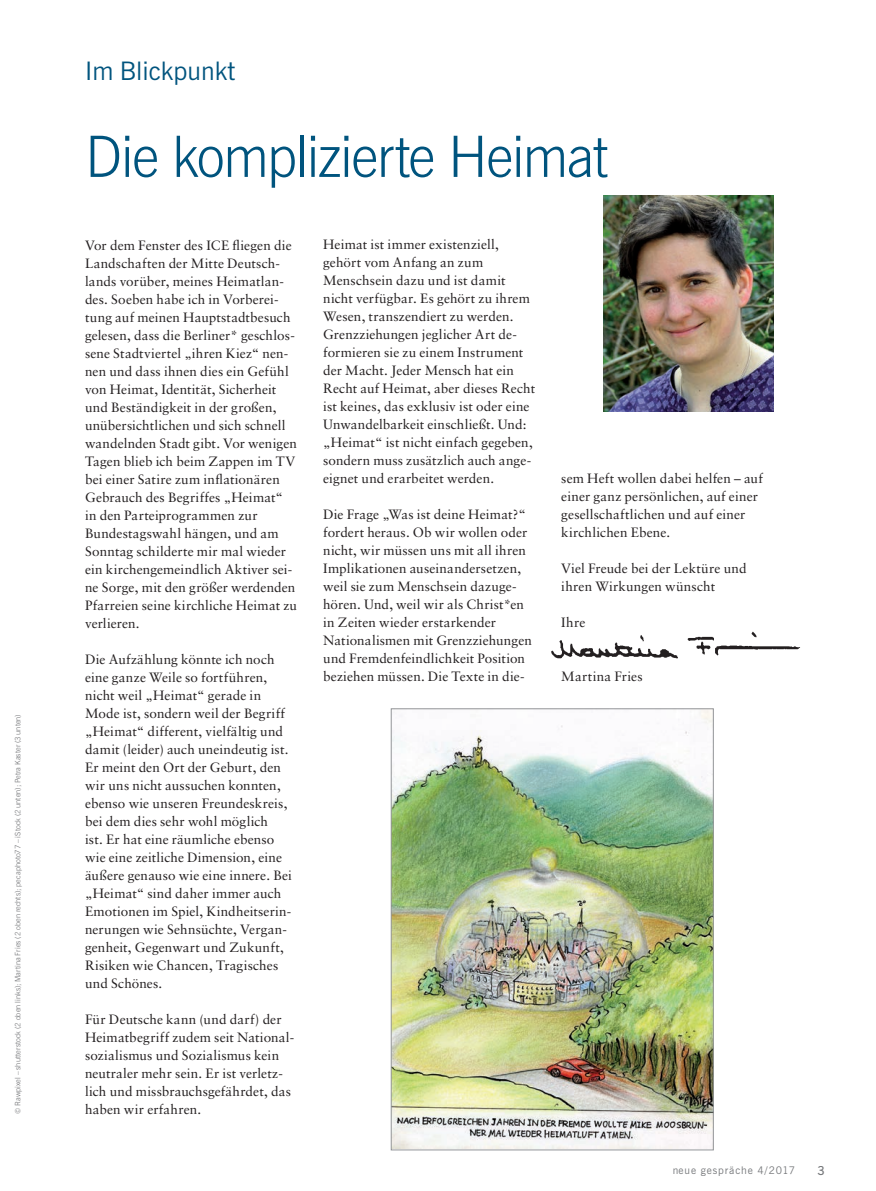
<style>
.page{position:relative;width:876px;height:1191px;background:#fff}
.page>*{position:absolute;margin:0;border:0;box-sizing:border-box;transform-origin:0 0}
.t1{font:300 57px "News Gothic BT";letter-spacing:-.03em;color:#00547e}
.t2{font:25.5px "News Gothic BT";color:#00547e}
.t3{font:13.5px/18px "Sabon";letter-spacing:.01em;color:#231f20}
.t4{font:600 12.3px "News Gothic BT";color:#76787b}
.t5{font:10.5px "News Gothic BT";letter-spacing:.08em;color:#76787b}
.t6{font:300 7.5px "News Gothic BT";letter-spacing:.01em;color:#6c6d70}
</style>
<div class="page">
<img style="left:393px;top:710px;width:319px;height:438px">
<div style="left:391px;top:708px;width:323px;height:442px;border:1px solid #939598"></div>
<img style="left:551px;top:631px;width:250px;height:28px">
<img style="left:604px;top:196px;width:170px;height:216px">
<p class="t6" style="left:13px;top:1114px;width:401px;rotate:-90deg">© Rawpixel – shutterstock (2 oben links); Martina Fries (2 oben rechts); pecaphoto77 – iStock (2 unten); Petra Kaster (3 unten)</p>
<p class="t2" style="left:85px;top:55px;width:152px">Im Blickpunkt</p>
<p class="t1" style="left:85px;top:122px;width:524px">Die komplizierte Heimat</p>
<p class="t3" style="left:85px;top:236px;width:214px">Vor dem Fenster des ICE fliegen die Landschaften der Mitte Deutsch&shy;lands vorüber, meines Heimatlan&shy;des. Soeben habe ich in Vorberei&shy;tung auf meinen Hauptstadtbesuch gelesen, dass die Berliner* geschlos&shy;sene Stadtviertel „ihren Kiez“ nen&shy;nen und dass ihnen dies ein Gefühl von Heimat, Identität, Sicherheit und Beständigkeit in der großen, unübersichtlichen und sich schnell wandelnden Stadt gibt. Vor wenigen Tagen blieb ich beim Zappen im TV bei einer Satire zum inflationären Gebrauch des Begriffes „Heimat“ in den Parteiprogrammen zur Bundestagswahl hängen, und am Sonntag schilderte mir mal wieder ein kirchengemeindlich Aktiver sei&shy;ne Sorge, mit den größer werdenden Pfarreien seine kirchliche Heimat zu verlieren.</p>
<p class="t3" style="left:85px;top:650px;width:208px">Die Aufzählung könnte ich noch eine ganze Weile so fortführen, nicht weil „Heimat“ gerade in<br>Mode ist, sondern weil der Begriff „Heimat“ different, vielfältig und damit (leider) auch uneindeutig ist.<br>Er meint den Ort der Geburt, den wir uns nicht aussuchen konnten, ebenso wie unseren Freundeskreis, bei dem dies sehr wohl möglich<br>ist. Er hat eine räumliche ebenso wie eine zeitliche Dimension, eine äußere genauso wie eine innere. Bei „Heimat“ sind daher immer auch<br>Emotionen im Spiel, Kindheitserin&shy;nerungen wie Sehnsüchte, Vergan&shy;genheit, Gegenwart und Zukunft,<br>Risiken wie Chancen, Tragisches und Schönes.</p>
<p class="t3" style="left:85px;top:1010px;width:211px">Für Deutsche kann (und darf) der<br>Heimatbegriff zudem seit National&shy;sozialismus und Sozialismus kein neutraler mehr sein. Er ist verletz&shy;lich und missbrauchsgefährdet, das haben wir erfahren.</p>
<p class="t3" style="left:323px;top:235px;width:214px">Heimat ist immer existenziell, gehört vom Anfang an zum Menschsein dazu und ist damit nicht verfügbar. Es gehört zu ihrem Wesen, transzendiert zu werden.<br>Grenzziehungen jeglicher Art de&shy;formieren sie zu einem Instrument der Macht. Jeder Mensch hat ein Recht auf Heimat, aber dieses Recht ist keines, das exklusiv ist oder eine Unwandelbarkeit einschließt. Und: „Heimat“ ist nicht einfach gegeben, sondern muss zusätzlich auch ange&shy;eignet und erarbeitet werden.</p>
<p class="t3" style="left:323px;top:505px;width:210px">Die Frage „Was ist deine Heimat?“ fordert heraus. Ob wir wollen oder nicht, wir müssen uns mit all ihren Implikationen auseinandersetzen, weil sie zum Menschsein dazuge&shy;hören. Und, weil wir als Christ*en in Zeiten wieder erstarkender Nationalismen mit Grenzziehungen und Fremdenfeindlichkeit Position beziehen müssen. Die Texte in die-</p>
<p class="t3" style="left:561px;top:469px;width:203px">sem Heft wollen dabei helfen – auf einer ganz persönlichen, auf einer gesellschaftlichen und auf einer kirchlichen Ebene.</p>
<p class="t3" style="left:561px;top:559px;width:187px">Viel Freude bei der Lektüre und ihren Wirkungen wünscht</p>
<p class="t3" style="left:561px;top:613px;width:26px">Ihre</p>
<p class="t3" style="left:561px;top:667px;width:83px">Martina Fries</p>
<p class="t5" style="left:672px;top:1164px;width:125px">neue gespräche 4/2017</p>
<p class="t4" style="left:817px;top:1163px;width:9px">3</p>
</div>
